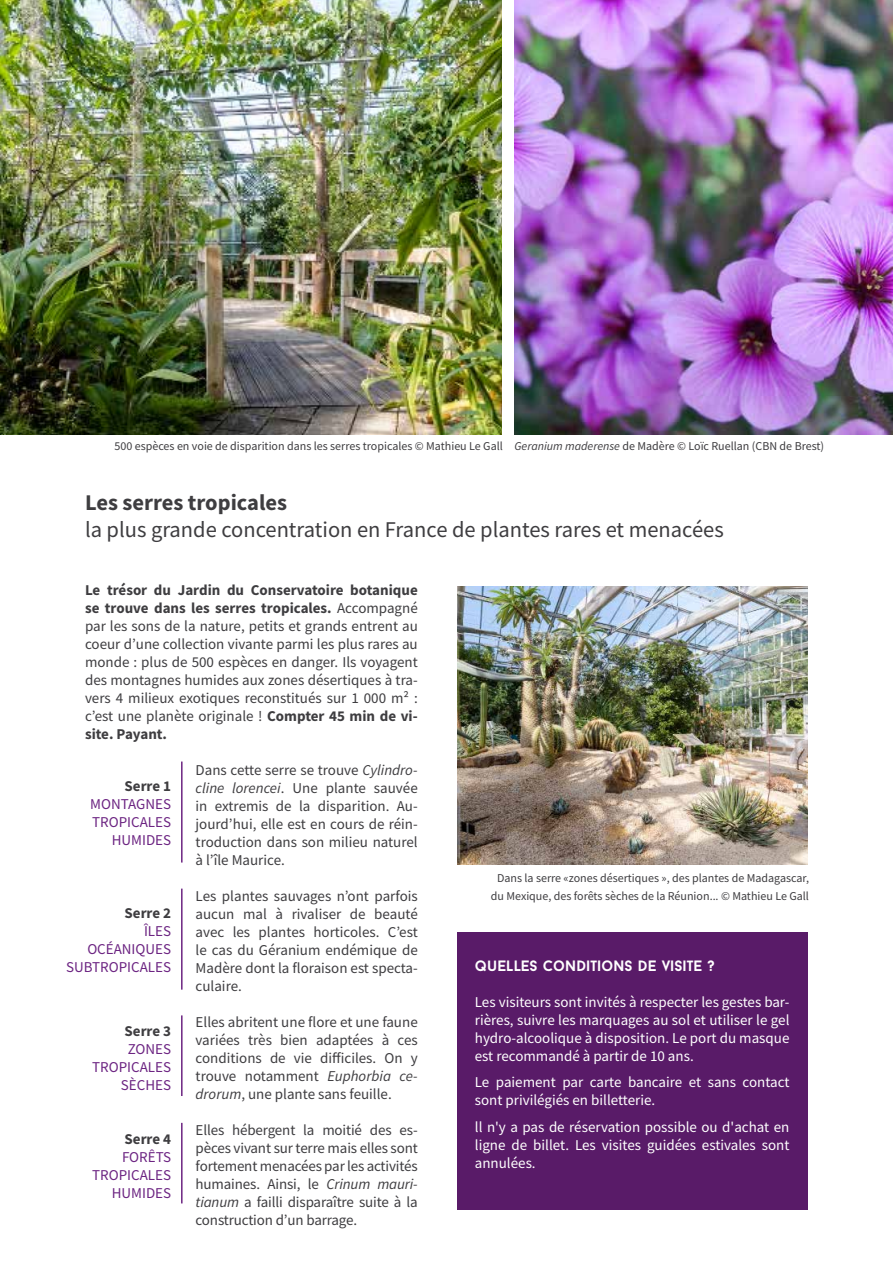
<style>
.page{position:relative;width:893px;height:1263px;background:#fff}
.page>*{position:absolute;margin:0;border:0;box-sizing:border-box;transform-origin:0 0}
.t1{font:22.5px "Source Sans Pro";color:#3e3d40}
.t2{font:700 22.5px "Source Sans Pro";color:#3e3d40}
.t3{font:15px/18px "Source Sans Pro";color:#3e3d40;text-align:justify}
.t4{font:15px/18px "Source Sans Pro";color:#fff;text-align:justify}
.t5{font:15px/18px "Source Sans Pro";color:#6c2482;text-align:right}
.t6{font:700 15px "Baron Neue";color:#fff}
.t7{font:700 15px "Source Sans Pro";color:#3e3d40}
.t8{font:12px/18px "Source Sans Pro";color:#3e3d40;text-align:center}
.s1{font-style:italic}
.s2{font-weight:700}
</style>
<div class="page">
<img style="left:0;top:0;width:502px;height:435px">
<img style="left:514px;top:0;width:379px;height:435px">
<img style="left:457px;top:587px;width:351px;height:277px">
<div style="left:457px;top:933px;width:351px;height:277px;background:#591b68"></div>
<hr style="left:181px;top:761px;width:2px;height:101px;background:#6c2482">
<hr style="left:181px;top:889px;width:2px;height:101px;background:#6c2482">
<hr style="left:181px;top:1015px;width:2px;height:81px;background:#6c2482">
<hr style="left:181px;top:1123px;width:2px;height:80px;background:#6c2482">
<p class="t8" style="left:115px;top:437px;width:711px">500 espèces en voie de disparition dans les serres tropicales © Mathieu Le Gall <span class="s1">Geranium maderense</span> de Madère © Loïc Ruellan (CBN de Brest)</p>
<h1 class="t2" style="left:85px;top:487px;width:204px">Les serres tropicales</h1>
<h1 class="t1" style="left:85px;top:515px;width:640px">la plus grande concentration en France de plantes rares et menacées</h1>
<p class="t3" style="left:85px;top:581px;width:334px"><span class="s2">Le trésor du Jardin du Conservatoire botanique se trouve dans les serres tropicales.</span> Accompagné par les sons de la nature, petits et grands entrent au coeur d’une collection vivante parmi les plus rares au monde : plus de 500 espèces en danger. Ils voyagent des montagnes humides aux zones désertiques à tra&shy;vers 4 milieux exotiques reconstitués sur 1 000 m² : c’est une planète originale ! <span class="s2">Compter 45 min de vi&shy;site. Payant.</span></p>
<p class="t3" style="left:196px;top:761px;width:224px">Dans cette serre se trouve <span class="s1">Cylindro&shy;cline lorencei</span>. Une plante sauvée in extremis de la disparition. Au&shy;jourd’hui, elle est en cours de réin&shy;troduction dans son milieu naturel à l’île Maurice.</p>
<p class="t3" style="left:196px;top:887px;width:224px">Les plantes sauvages n’ont parfois aucun mal à rivaliser de beauté avec les plantes horticoles. C’est le cas du Géranium endémique de Madère dont la floraison est specta&shy;culaire.</p>
<p class="t3" style="left:196px;top:1013px;width:224px">Elles abritent une flore et une faune variées très bien adaptées à ces conditions de vie difficiles. On y trouve notamment <span class="s1">Euphorbia ce&shy;drorum</span>, une plante sans feuille.</p>
<p class="t3" style="left:196px;top:1121px;width:224px">Elles hébergent la moitié des es&shy;pèces vivant sur terre mais elles sont fortement menacées par les activités humaines. Ainsi, le <span class="s1">Crinum mauri&shy;tianum</span> a failli disparaître suite à la construction d’un barrage.</p>
<p class="t7" style="left:125px;top:775px;width:48px">Serre 1</p>
<p class="t5" style="left:90px;top:795px;width:82px">MONTAGNES<br>TROPICALES<br>HUMIDES</p>
<p class="t7" style="left:125px;top:903px;width:48px">Serre 2</p>
<p class="t5" style="left:66px;top:922px;width:107px">ÎLES<br>OCÉANIQUES<br>SUBTROPICALES</p>
<p class="t7" style="left:125px;top:1021px;width:48px">Serre 3</p>
<p class="t5" style="left:92px;top:1040px;width:80px">ZONES<br>TROPICALES<br>SÈCHES</p>
<p class="t7" style="left:125px;top:1129px;width:48px">Serre 4</p>
<p class="t5" style="left:92px;top:1148px;width:80px">FORÊTS<br>TROPICALES<br>HUMIDES</p>
<p class="t8" style="left:491px;top:869px;width:320px">Dans la serre «zones désertiques », des plantes de Madagascar, du Mexique, des forêts sèches de la Réunion... © Mathieu Le Gall</p>
<p class="t6" style="left:475px;top:956px;width:242px">QUELLES CONDITIONS DE VISITE ?</p>
<p class="t4" style="left:475px;top:993px;width:316px">Les visiteurs sont invités à respecter les gestes bar&shy;rières, suivre les marquages au sol et utiliser le gel hydro-alcoolique à disposition. Le port du masque est recommandé à partir de 10 ans.</p>
<p class="t4" style="left:475px;top:1073px;width:316px">Le paiement par carte bancaire et sans contact sont privilégiés en billetterie.</p>
<p class="t4" style="left:475px;top:1118px;width:316px">ll n'y a pas de réservation possible ou d'achat en ligne de billet. Les visites guidées estivales sont annulées.</p>
</div>
